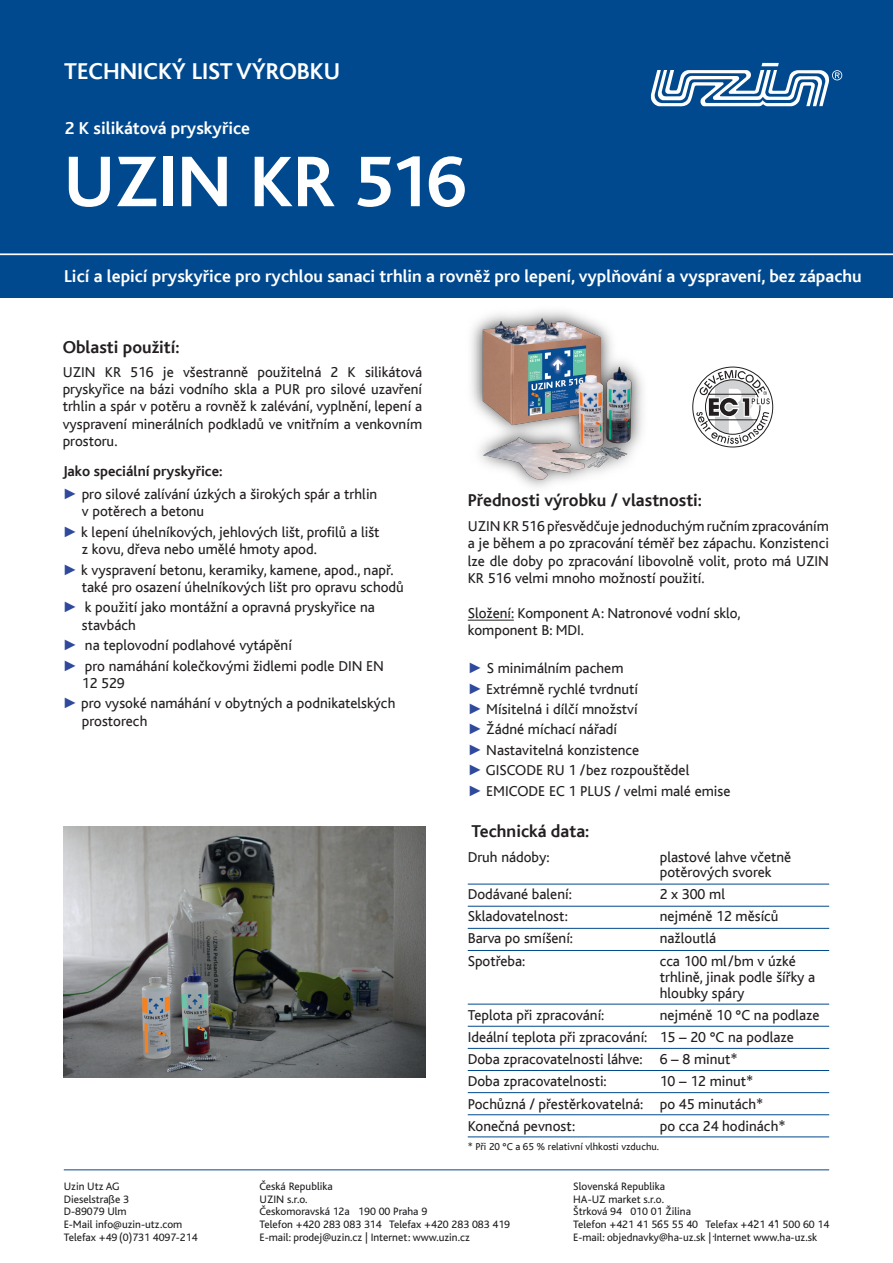
<style>
.page{position:relative;width:893px;height:1263px;background:#fff}
.page>*{position:absolute;margin:0;border:0;box-sizing:border-box;transform-origin:0 0}
.t1{font:700 75px "Bliss";color:#fff}
.t2{font:24px "Bliss CE Bold";color:#fff}
.t3{font:18px "Bliss CE Bold";color:#fff}
.t4{font:18px "Bliss CE Bold";color:#231f20}
.t5{font:15px/17.4px "Bliss CE Regular";color:#231f20}
.t6{font:15px "Bliss CE Bold";color:#231f20}
.t7{font:11.25px/12.6px "Bliss CE Regular";color:#202023}
.t8{font:11.25px "Bliss CE Regular";color:#231f20}
.t9{font:11.25px "Bliss";color:#231f20}
.t10{font:10.5px "Bliss CE Regular";color:#231f20}
.s1{font-family:"Arial";color:#2f4a9d}
</style>
<div class="page">
<div style="left:0;top:0;width:893px;height:255px;background:#01498e"></div>
<div style="left:0;top:255px;width:893px;height:43px;background:#01498e"></div>
<hr style="left:0;top:253px;width:893px;height:2px;background:#fff">
<img style="left:633px;top:367px;width:10px;height:83px">
<img style="left:471px;top:310px;width:162px;height:178px">
<svg style="left:651px;top:63px;width:191px;height:44px"></svg>
<hr style="left:64px;top:1169px;width:765px;height:1px;background:#01498e">
<svg style="left:692px;top:367px;width:81px;height:80px"></svg>
<hr style="left:468px;top:884px;width:361px;height:1px;background:#01498e">
<hr style="left:468px;top:906px;width:361px;height:1px;background:#01498e">
<hr style="left:468px;top:928px;width:361px;height:1px;background:#01498e">
<hr style="left:468px;top:950px;width:361px;height:1px;background:#01498e">
<hr style="left:468px;top:1004px;width:361px;height:1px;background:#01498e">
<hr style="left:468px;top:1026px;width:361px;height:1px;background:#01498e">
<hr style="left:468px;top:1048px;width:361px;height:1px;background:#01498e">
<hr style="left:468px;top:1070px;width:361px;height:1px;background:#01498e">
<hr style="left:468px;top:1092px;width:361px;height:1px;background:#01498e">
<hr style="left:468px;top:1114px;width:361px;height:1px;background:#01498e">
<hr style="left:468px;top:1136px;width:361px;height:1px;background:#01498e">
<img style="left:64px;top:826px;width:361px;height:252px">
<hr style="left:468px;top:620px;width:46px;height:1px;background:#231f20">
<h2 class="t2" style="left:64px;top:58px;width:277px">Technický list výrobku</h2>
<p class="t3" style="left:65px;top:118px;width:187px">2 K silikátová pryskyřice</p>
<h1 class="t1" style="left:64px;top:143px;width:405px">UZIN KR 516</h1>
<p class="t3" style="left:64px;top:266px;width:799px">Licí a lepicí pryskyřice pro rychlou sanaci trhlin a rovněž pro lepení, vyplňování a vyspravení, bez zápachu</p>
<p class="t4" style="left:63px;top:337px;width:118px">Oblasti použití:</p>
<p class="t5" style="left:63px;top:363px;width:361px;text-align:justify">UZIN KR 516 je všestranně použitelná 2 K silikátová pryskyřice na bázi vodního skla a PUR pro silové uzavření trhlin a spár v potěru a rovněž k zalévání, vyplnění, lepení a vyspravení minerálních podkladů ve vnitřním a venkovním prostoru.</p>
<p class="t6" style="left:63px;top:463px;width:161px">Jako speciální pryskyřice:</p>
<p class="t5" style="left:82px;top:486px;width:297px;text-indent:-19px"><span class="s1">►</span> pro silové zalívání úzkých a širokých spár a trhlin v potěrech a betonu</p>
<p class="t5" style="left:82px;top:523px;width:299px;text-indent:-19px"><span class="s1">►</span> k lepení úhelníkových, jehlových lišt, profilů a lišt z kovu, dřeva nebo umělé hmoty apod.</p>
<p class="t5" style="left:82px;top:561px;width:324px;text-indent:-19px"><span class="s1">►</span> k vyspravení betonu, keramiky, kamene, apod., např. také pro osazení úhelníkových lišt pro opravu schodů</p>
<p class="t5" style="left:82px;top:599px;width:295px;text-indent:-19px"><span class="s1">►</span> k použití jako montážní a opravná pryskyřice na stavbách</p>
<p class="t5" style="left:63px;top:635px;width:323px;line-height:20.4px"><span class="s1">►</span> na teplovodní podlahové vytápění<br><span class="s1">►</span> pro namáhání kolečkovými židlemi podle DIN EN</p>
<p class="t5" style="left:63px;top:673px;width:334px;line-height:20.4px;text-indent:19px">12 529<br><span class="s1">►</span> pro vysoké namáhání v obytných a podnikatelských</p>
<p class="t5" style="left:82px;top:712px;width:67px">prostorech</p>
<p class="t4" style="left:468px;top:491px;width:236px">Přednosti výrobku / vlastnosti:</p>
<p class="t5" style="left:468px;top:518px;width:363px;text-align:justify">UZIN KR 516 přesvědčuje jednoduchým ručním zpracováním a je během a po zpracování téměř bez zápachu. Konzistenci lze dle doby po zpracování libovolně volit, proto má UZIN KR 516 velmi mnoho možností použití.</p>
<p class="t5" style="left:468px;top:605px;width:274px">Složení: Komponent A: Natronové vodní sklo, komponent B: MDI.</p>
<p class="t5" style="left:468px;top:658px;width:264px;line-height:20.4px"><span class="s1">►</span> S minimálním pachem<br><span class="s1">►</span> Extrémně rychlé tvrdnutí<br><span class="s1">►</span> Mísitelná i dílčí množství<br><span class="s1">►</span> Žádné míchací nářadí<br><span class="s1">►</span> Nastavitelná konzistence<br><span class="s1">►</span> GISCODE RU 1 /bez rozpouštědel<br><span class="s1">►</span> EMICODE EC 1 PLUS / velmi malé emise</p>
<p class="t4" style="left:471px;top:821px;width:119px">Technická data:</p>
<p class="t5" style="left:468px;top:848px;width:83px">Druh nádoby:</p>
<p class="t5" style="left:660px;top:850px;width:133px;line-height:15px">plastové lahve včetně potěrových svorek</p>
<p class="t5" style="left:468px;top:886px;width:106px">Dodávané balení:</p>
<p class="t5" style="left:660px;top:886px;width:67px">2 x 300 ml</p>
<p class="t5" style="left:468px;top:908px;width:102px">Skladovatelnost:</p>
<p class="t5" style="left:660px;top:908px;width:120px">nejméně 12 měsíců</p>
<p class="t5" style="left:468px;top:930px;width:107px">Barva po smíšení:</p>
<p class="t5" style="left:660px;top:930px;width:58px">nažloutlá</p>
<p class="t5" style="left:468px;top:953px;width:59px">Spotřeba:</p>
<p class="t5" style="left:660px;top:953px;width:157px;line-height:15.8px">cca 100 ml/bm v úzké trhlině, jinak podle šířky a hloubky spáry</p>
<p class="t5" style="left:468px;top:1006px;width:138px">Teplota při zpracování:</p>
<p class="t5" style="left:468px;top:1004px;width:353px;line-height:22.2px;text-indent:192px">nejméně 10 °C na podlaze Ideální teplota při zpracování: 15 – 20 °C na podlaze Doba zpracovatelnosti láhve: 6 – 8 minut*<br>Doba zpracovatelnosti:</p>
<p class="t5" style="left:468px;top:1070px;width:297px;line-height:22.2px;text-indent:192px">10 – 12 minut*<br>Pochůzná / přestěrkovatelná: po 45 minutách*<br>Konečná pevnost:</p>
<p class="t5" style="left:660px;top:1117px;width:127px">po cca 24 hodinách*</p>
<p class="t10" style="left:468px;top:1141px;width:193px">* Při 20 °C a 65 % relativní vlhkosti vzduchu.</p>
<p class="t7" style="left:64px;top:1180px;width:135px">Uzin Utz AG<br>Dieselstraße 3<br>D-89079 Ulm<br>E-Mail info@uzin-utz.com<br>Telefax +49 (0)731 4097-214</p>
<p class="t7" style="left:260px;top:1180px;width:258px">Česká Republika<br>UZIN s.r.o.<br>Českomoravská 12a 190 00 Praha 9<br>Telefon +420 283 083 314 Telefax +420 283 083 419<br>E-mail: prodej@uzin.cz | Internet www.ufloor-systems.cz</p>
<p class="t7" style="left:573px;top:1180px;width:258px">Slovenská Republika<br>HA-UZ market s.r.o.<br>Štrková 94 010 01 Žilina<br>Telefon +421 41 565 55 40 Telefax +421 41 500 60 14<br>E-mail: objednavky@ha-uz.sk | Internet www.ha-uz.sk</p>
<p class="t9" style="left:660px;top:1211px;width:4px">.</p>
<p class="t9" style="left:754px;top:1211px;width:4px">.</p>
<p class="t9" style="left:775px;top:1211px;width:4px">.</p>
<p class="t9" style="left:713px;top:1227px;width:4px">.</p>
<p class="t9" style="left:798px;top:1227px;width:4px">.</p>
<p class="t8" style="left:408px;top:1231px;width:63px">: www.uzin.cz</p>
</div>
